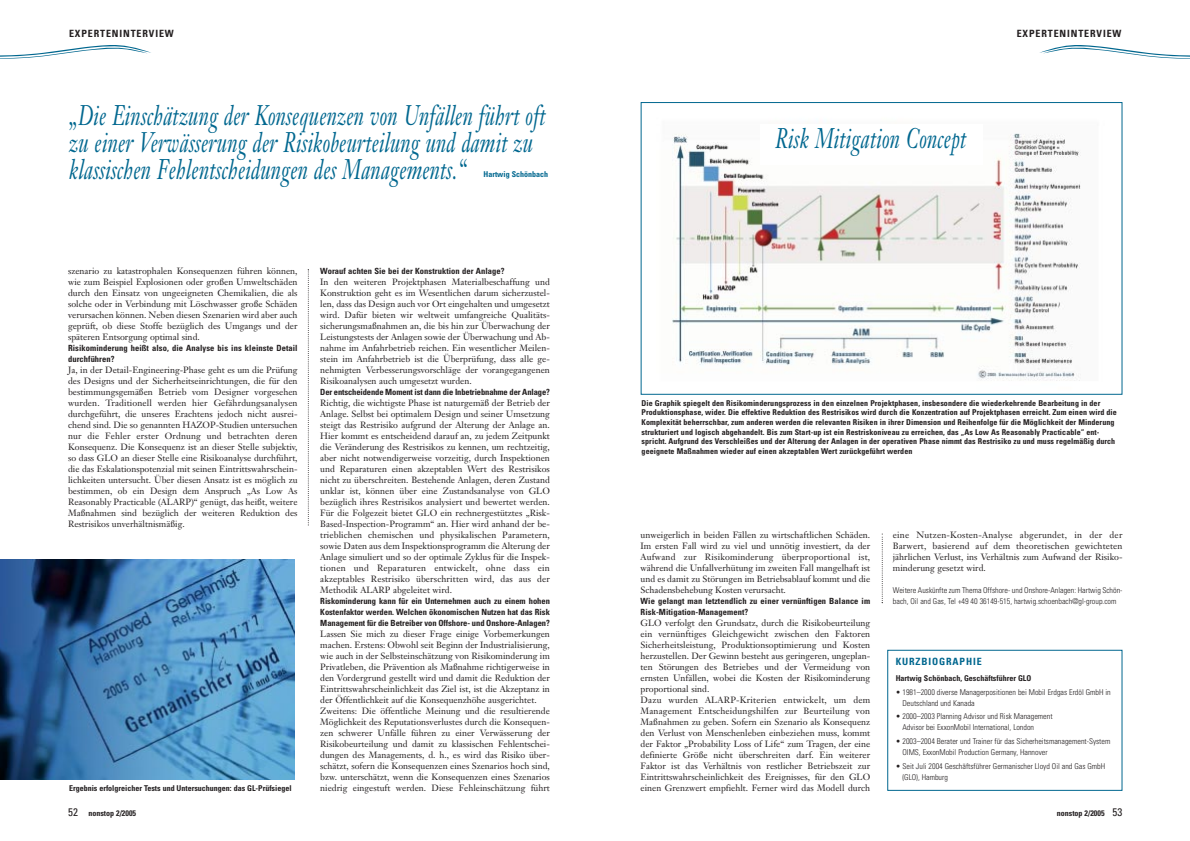
<style>
.page{position:relative;width:1190px;height:841px;background:#fff}
.page>*{position:absolute;margin:0;border:0;box-sizing:border-box;transform-origin:0 0}
.t1{font:italic 28px/27px "Janson Text";letter-spacing:.01em;color:#00678f;scale:.7 1}
.t2{font:700 condensed 10px "Univers";letter-spacing:.09em;color:#231f20}
.t3{font:700 condensed 10px "Univers";letter-spacing:.09em;color:#00678f}
.t4{font:9px/11px "Janson Text";color:#231f20;text-align:justify}
.t5{font:700 condensed 8.5px/11px "Univers";letter-spacing:.01em;color:#231f20}
.t6{font:700 condensed 8.5px "Univers";letter-spacing:-.015em;color:#231f20}
.t7{font:700 condensed 8px/9.6px "Univers";letter-spacing:.01em;color:#231f20}
.t8{font:300 condensed 8px/11px "Univers";color:#231f20}
.t9{font:700 condensed 8px "Univers";color:#00678f}
.s1{font-weight:400;font-size:11px}
</style>
<div class="page">
<svg style="left:0;top:45px;width:151px;height:14px"></svg>
<div style="left:887px;top:650px;width:236px;height:141px;border:1px solid #00678f"></div>
<img style="left:672px;top:133px;width:409px;height:248px">
<div style="left:641px;top:102px;width:482px;height:293px;border:1px solid #00678f"></div>
<svg style="left:1039px;top:45px;width:151px;height:14px"></svg>
<svg style="left:308px;top:269px;width:1px;height:256px"></svg>
<svg style="left:882px;top:534px;width:1px;height:69px"></svg>
<div style="left:760px;top:124px;width:222px;height:41px;background:#fff"></div>
<img style="left:0;top:560px;width:295px;height:220px">
<p class="t2" style="left:69px;top:29px;width:106px">EXPERTENINTERVIEW</p>
<h1 class="t1" style="left:69px;top:106px;width:682px">„Die Einschätzung der Konsequenzen von Unfällen führt oft zu einer Verwässerung der Risikobeurteilung und damit zu klassischen Fehlentscheidungen des Managements.“</h1>
<p class="t9" style="left:484px;top:172px;width:66px">Hartwig Schönbach</p>
<p class="t4" style="left:68px;top:266px;width:231px">szenario zu katastrophalen Konsequenzen führen können, wie zum Beispiel Explosionen oder großen Umweltschäden durch den Einsatz von ungeeigneten Chemikalien, die als solche oder in Verbindung mit Löschwasser große Schäden verursachen können. Neben diesen Szenarien wird aber auch geprüft, ob diese Stoffe bezüglich des Umgangs und der späteren Entsorgung optimal sind.</p>
<p class="t5" style="left:68px;top:343px;width:231px">Risikominderung heißt also, die Analyse bis ins kleinste Detail durchführen?</p>
<p class="t4" style="left:68px;top:365px;width:231px">Ja, in der Detail-Engineering-Phase geht es um die Prüfung des Designs und der Sicherheitseinrichtungen, die für den bestimmungsgemäßen Betrieb vom Designer vorgesehen wurden. Traditionell werden hier Gefährdungsanalysen durchgeführt, die unseres Erachtens jedoch nicht ausrei&shy;chend sind. Die so genannten HAZOP-Studien untersuchen nur die Fehler erster Ordnung und betrachten deren Konsequenz. Die Konsequenz ist an dieser Stelle subjektiv, so dass GLO an dieser Stelle eine Risikoanalyse durchführt, die das Eskalationspotenzial mit seinen Eintrittswahrschein&shy;lichkeiten untersucht. Über diesen Ansatz ist es möglich zu bestimmen, ob ein Design dem Anspruch „As Low As Reasonably Practicable (ALARP)“ genügt, das heißt, weitere Maßnahmen sind bezüglich der weiteren Reduktion des Restrisikos unverhältnismäßig.</p>
<p class="t7" style="left:69px;top:784px;width:224px">Ergebnis erfolgreicher Tests und Untersuchungen: das GL-Prüfsiegel</p>
<p class="t7" style="left:68px;top:809px;width:70px"><span class="s1">52</span> nonstop 2/2005</p>
<p class="t5" style="left:320px;top:266px;width:186px">Worauf achten Sie bei der Konstruktion der Anlage?</p>
<p class="t4" style="left:320px;top:277px;width:231px">In den weiteren Projektphasen Materialbeschaffung und Konstruktion geht es im Wesentlichen darum sicherzustel&shy;len, dass das Design auch vor Ort eingehalten und umgesetzt wird. Dafür bieten wir weltweit umfangreiche Qualitäts&shy;sicherungsmaßnahmen an, die bis hin zur Überwachung der Leistungstests der Anlagen sowie der Überwachung und Ab&shy;nahme im Anfahrbetrieb reichen. Ein wesentlicher Meilen&shy;stein im Anfahrbetrieb ist die Überprüfung, dass alle ge&shy;nehmigten Verbesserungsvorschläge der vorangegangenen Risikoanalysen auch umgesetzt wurden.</p>
<p class="t6" style="left:320px;top:389px;width:231px">Der entscheidende Moment ist dann die Inbetriebnahme der Anlage?</p>
<p class="t4" style="left:320px;top:398px;width:231px">Richtig, die wichtigste Phase ist naturgemäß der Betrieb der Anlage. Selbst bei optimalem Design und seiner Umsetzung steigt das Restrisiko aufgrund der Alterung der Anlage an.<br>Hier kommt es entscheidend darauf an, zu jedem Zeitpunkt die Veränderung des Restrisikos zu kennen, um rechtzeitig, aber nicht notwendigerweise vorzeitig, durch Inspektionen und Reparaturen einen akzeptablen Wert des Restrisikos nicht zu überschreiten. Bestehende Anlagen, deren Zustand unklar ist, können über eine Zustandsanalyse von GLO bezüglich ihres Restrisikos analysiert und bewertet werden.<br>Für die Folgezeit bietet GLO ein rechnergestütztes „Risk-Based-Inspection-Programm“ an. Hier wird anhand der be&shy;trieblichen chemischen und physikalischen Parametern, sowie Daten aus dem Inspektionsprogramm die Alterung der Anlage simuliert und so der optimale Zyklus für die Inspek&shy;tionen und Reparaturen entwickelt, ohne dass ein akzeptables Restrisiko überschritten wird, das aus der Methodik ALARP abgeleitet wird.</p>
<p class="t5" style="left:320px;top:596px;width:231px;text-align:justify">Riskominderung kann für ein Unternehmen auch zu einem hohen Kostenfaktor werden. Welchen ökonomischen Nutzen hat das Risk Management für die Betreiber von Offshore- und Onshore-Anlagen?</p>
<p class="t4" style="left:320px;top:629px;width:231px;text-align:left">Lassen Sie mich zu dieser Frage einige Vorbemerkungen machen. Erstens: Obwohl seit Beginn der Industrialisierung, wie auch in der Selbsteinschätzung von Risikominderung im Privatleben, die Prävention als Maßnahme richtigerweise in den Vordergrund gestellt wird und damit die Reduktion der Eintrittswahrscheinlichkeit das Ziel ist, ist die Akzeptanz in der Öffentlichkeit auf die Konsequenzhöhe ausgerichtet.<br>Zweitens: Die öffentliche Meinung und die resultierende Möglichkeit des Reputationsverlustes durch die Konsequen&shy;zen schwerer Unfälle führen zu einer Verwässerung der Risikobeurteilung und damit zu klassischen Fehlentschei&shy;dungen des Managements, d. h., es wird das Risiko über&shy;schätzt, sofern die Konsequenzen eines Szenarios hoch sind, bzw. unterschätzt, wenn die Konsequenzen eines Szenarios niedrig eingestuft werden. Diese Fehleinschätzung führt</p>
<h1 class="t1" style="left:776px;top:128px;width:274px">Risk Mitigation Concept</h1>
<p class="t2" style="left:1017px;top:29px;width:106px">EXPERTENINTERVIEW</p>
<p class="t7" style="left:642px;top:399px;width:477px">Die Graphik spiegelt den Risikominderungsprozess in den einzelnen Projektphasen, insbesondere die wiederkehrende Bearbeitung in der Produktionsphase, wider. Die effektive Reduktion des Restrisikos wird durch die Konzentration auf Projektphasen erreicht. Zum einen wird die Komplexität beherrschbar, zum anderen werden die relevanten Risiken in ihrer Dimension und Reihenfolge für die Möglichkeit der Minderung strukturiert und logisch abgehandelt. Bis zum Start-up ist ein Restriskoniveau zu erreichen, das „As Low As Reasonably Practicable“ ent&shy;spricht. Aufgrund des Verschleißes und der Alterung der Anlagen in der operativen Phase nimmt das Restrisiko zu und muss regelmäßig durch geeignete Maßnahmen wieder auf einen akzeptablen Wert zurückgeführt werden</p>
<p class="t4" style="left:641px;top:530px;width:231px">unweigerlich in beiden Fällen zu wirtschaftlichen Schäden.<br>Im ersten Fall wird zu viel und unnötig investiert, da der Aufwand zur Risikominderung überproportional ist, während die Unfallverhütung im zweiten Fall mangelhaft ist und es damit zu Störungen im Betriebsablauf kommt und die Schadensbehebung Kosten verursacht.</p>
<p class="t5" style="left:641px;top:596px;width:231px">Wie gelangt man letztendlich zu einer vernünftigen Balance im<br>Risk-Mitigation-Management?</p>
<p class="t4" style="left:641px;top:618px;width:231px;text-align:left">GLO verfolgt den Grundsatz, durch die Risikobeurteilung ein vernünftiges Gleichgewicht zwischen den Faktoren Sicherheitsleistung, Produktionsoptimierung und Kosten herzustellen. Der Gewinn besteht aus geringeren, ungeplan&shy;ten Störungen des Betriebes und der Vermeidung von ernsten Unfällen, wobei die Kosten der Risikominderung proportional sind.<br>Dazu wurden ALARP-Kriterien entwickelt, um dem Management Entscheidungshilfen zur Beurteilung von Maßnahmen zu geben. Sofern ein Szenario als Konsequenz den Verlust von Menschenleben einbeziehen muss, kommt der Faktor „Probability Loss of Life“ zum Tragen, der eine definierte Größe nicht überschreiten darf. Ein weiterer Faktor ist das Verhältnis von restlicher Betriebszeit zur Eintrittswahrscheinlichkeit des Ereignisses, für den GLO einen Grenzwert empfiehlt. Ferner wird das Modell durch</p>
<p class="t4" style="left:893px;top:530px;width:231px">eine Nutzen-Kosten-Analyse abgerundet, in der der Barwert, basierend auf dem theoretischen gewichteten jährlichen Verlust, ins Verhältnis zum Aufwand der Risiko&shy;minderung gesetzt wird.</p>
<p class="t8" style="left:893px;top:585px;width:231px">Weitere Auskünfte zum Thema Offshore- und Onshore-Anlagen: Hartwig Schön&shy;bach, Oil and Gas, Tel +49 40 36149-515, hartwig.schoenbach@gl-group.com</p>
<p class="t3" style="left:896px;top:658px;width:87px">KURZBIOGRAPHIE</p>
<p class="t7" style="left:896px;top:674px;width:137px">Hartwig Schönbach, Geschäftsführer GLO</p>
<p class="t8" style="left:902px;top:687px;width:210px;text-indent:-7px">• 1981–2000 diverse Managerpositionen bei Mobil Erdgas Erdöl GmbH in<br>Deutschland und Kanada</p>
<p class="t8" style="left:902px;top:712px;width:152px;text-indent:-7px">• 2000–2003 Planning Advisor und Risk Management<br>Advisor bei ExxonMobil International, London</p>
<p class="t8" style="left:902px;top:737px;width:209px;text-indent:-7px">• 2003–2004 Berater und Trainer für das Sicherheitsmanagement-System<br>OIMS, ExxonMobil Production Germany, Hannover</p>
<p class="t8" style="left:902px;top:762px;width:204px;text-indent:-7px">• Seit Juli 2004 Geschäftsführer Germanischer Lloyd Oil and Gas GmbH (GLO), Hamburg</p>
<p class="t7" style="left:1057px;top:809px;width:67px">nonstop 2/2005 <span class="s1">53</span></p>
</div>
